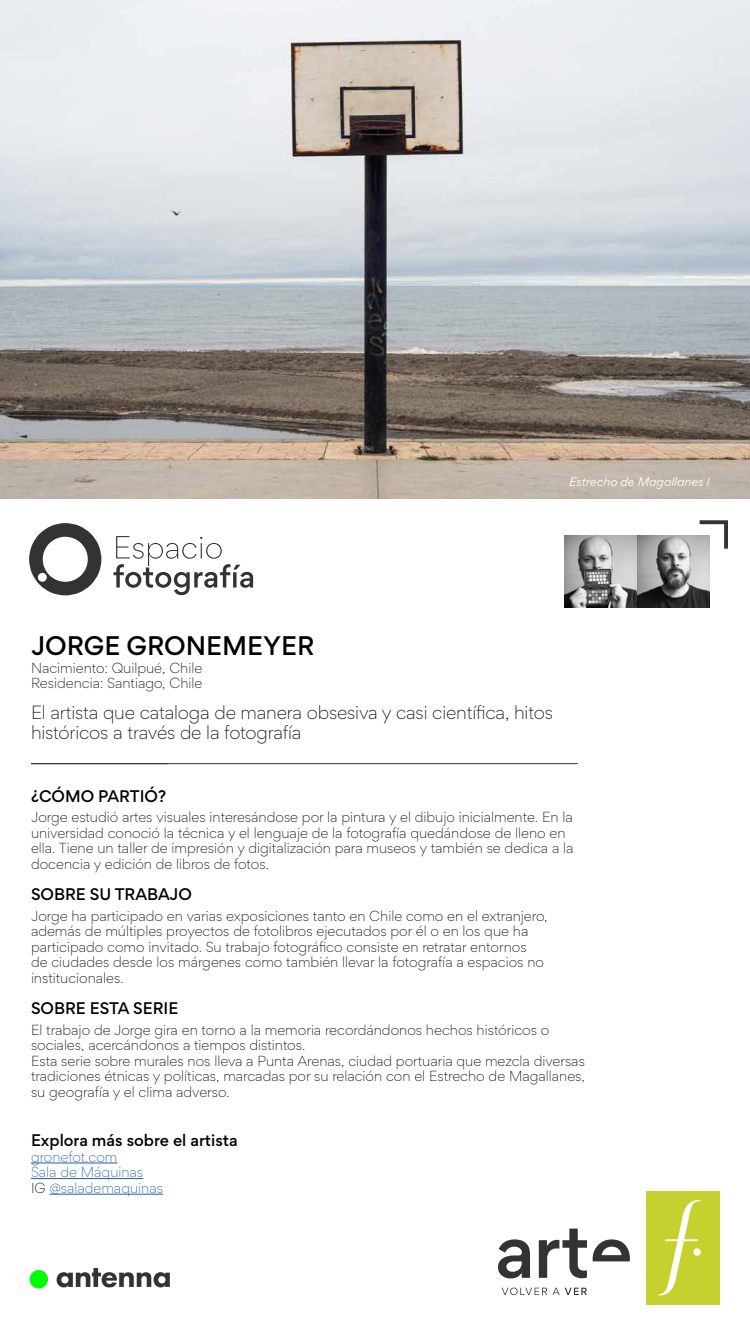
<style>
.page{position:relative;width:750px;height:1334px;background:#fff}
.page>*{position:absolute;margin:0;border:0;box-sizing:border-box;transform-origin:0 0}
.t1{font:500 24px "Gordita";color:#000}
.t2{font:300 17px/20.4px "Gordita";letter-spacing:-.01em;color:#000}
.t3{font:500 15px "Gordita";color:#000}
.t4{font:300 13px/15.6px "Gordita";color:#000}
.t5{font:300 13px/15.6px "Gordita";color:#275b9b}
.t6{font:italic 11px "Gordita";color:#fff}
.s1{color:#000}
</style>
<div class="page">
<img style="left:0;top:0;width:750px;height:499px">
<svg style="left:57px;top:1268px;width:113px;height:19px"></svg>
<div style="left:30px;top:1270px;width:18px;height:19px;background:#0f0;border-radius:50%"></div>
<svg style="left:498px;top:1239px;width:32px;height:39px"></svg>
<svg style="left:539px;top:1229px;width:48px;height:49px"></svg>
<svg style="left:593px;top:1239px;width:37px;height:22px"></svg>
<div style="left:646px;top:1191px;width:73px;height:113px;background:#c4d12e"></div>
<svg style="left:659px;top:1200px;width:42px;height:95px"></svg>
<svg style="left:502px;top:1288px;width:85px;height:7px"></svg>
<svg style="left:29px;top:523px;width:72px;height:72px"></svg>
<svg style="left:114px;top:536px;width:139px;height:59px"></svg>
<hr style="left:31px;top:763px;width:547px;height:1px;background:#333">
<svg style="left:700px;top:520px;width:28px;height:29px"></svg>
<hr style="left:31px;top:1163px;width:86px;height:1px;background:#275b9b">
<hr style="left:31px;top:1178px;width:112px;height:1px;background:#275b9b">
<hr style="left:49px;top:1194px;width:114px;height:1px;background:#275b9b">
<img style="left:564px;top:535px;width:146px;height:73px">
<p class="t6" style="left:569px;top:474px;width:142px">Estrecho de Magallanes I</p>
<h1 class="t1" style="left:31px;top:627px;width:285px">JORGE GRONEMEYER</h1>
<p class="t4" style="left:31px;top:659px;width:173px">Nacimiento: Quilpué, Chile<br>Residencia: Santiago, Chile</p>
<h2 class="t2" style="left:31px;top:701px;width:524px">El artista que cataloga de manera obsesiva y casi científica, hitos históricos a través de la fotografía</h2>
<p class="t3" style="left:31px;top:785px;width:137px">¿CÓMO PARTIÓ?</p>
<p class="t4" style="left:31px;top:809px;width:544px">Jorge estudió artes visuales interesándose por la pintura y el dibujo inicialmente. En la universidad conoció la técnica y el lenguaje de la fotografía quedándose de lleno en ella. Tiene un taller de impresión y digitalización para museos y también se dedica a la docencia y edición de libros de fotos.</p>
<p class="t3" style="left:31px;top:883px;width:162px">SOBRE SU TRABAJO</p>
<p class="t4" style="left:31px;top:907px;width:518px">Jorge ha participado en varias exposiciones tanto en Chile como en el extranjero, además de múltiples proyectos de fotolibros ejecutados por él o en los que ha participado como invitado. Su trabajo fotográfico consiste en retratar entornos<br>de ciudades desde los márgenes como también llevar la fotografía a espacios no institucionales.</p>
<p class="t3" style="left:31px;top:997px;width:149px">SOBRE ESTA SERIE</p>
<p class="t4" style="left:31px;top:1021px;width:555px">El trabajo de Jorge gira en torno a la memoria recordándonos hechos históricos o sociales, acercándonos a tiempos distintos.<br>Esta serie sobre murales nos lleva a Punta Arenas, ciudad portuaria que mezcla diversas tradiciones étnicas y políticas, marcadas por su relación con el Estrecho de Magallanes, su geografía y el clima adverso.</p>
<p class="t3" style="left:31px;top:1129px;width:208px">Explora más sobre el artista</p>
<p class="t5" style="left:31px;top:1148px;width:134px">gronefot.com<br>Sala de Máquinas<br><span class="s1">IG</span> @salademaquinas</p>
</div>
